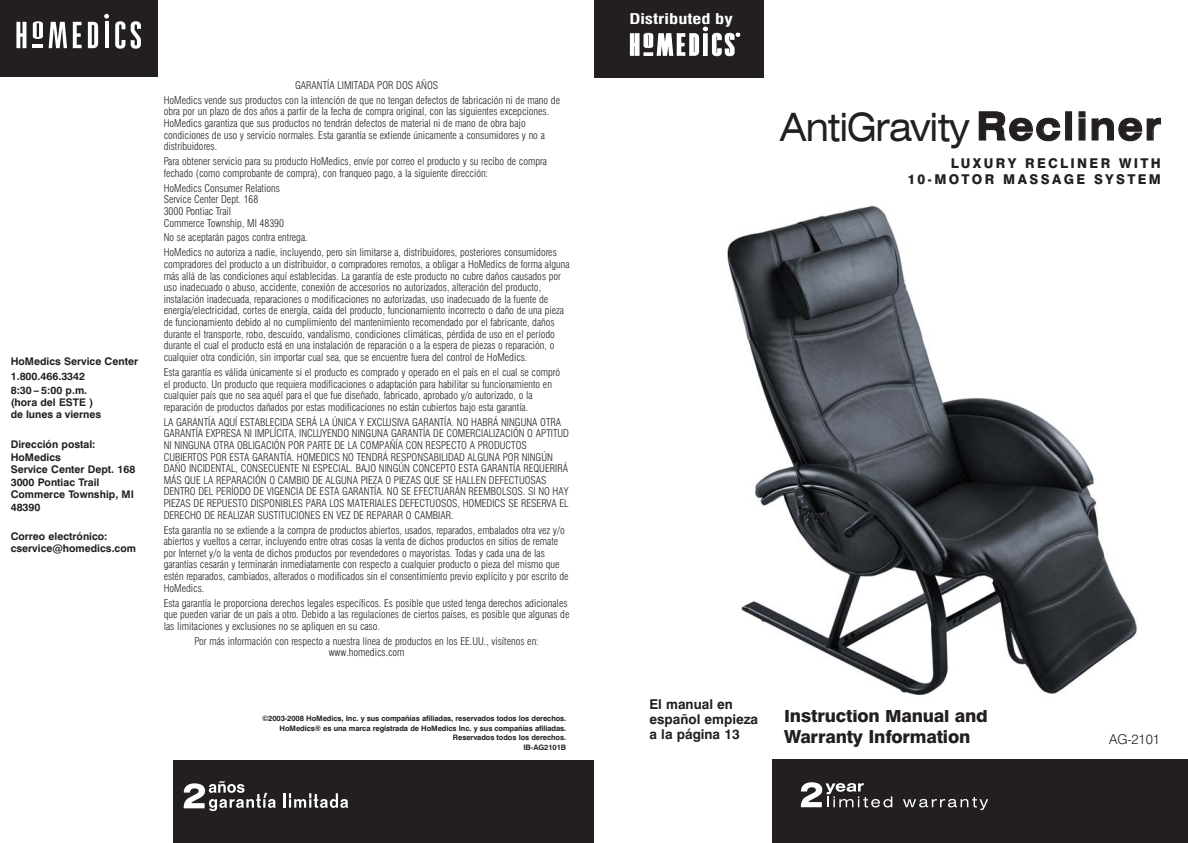
<style>
.page{position:relative;width:1188px;height:843px;background:#fff}
.page>*{position:absolute;margin:0;border:0;box-sizing:border-box;transform-origin:0 0}
.t1{font:expanded 39px "Swiss 721 BT";letter-spacing:-.025em;color:#231f20;scale:.9 1}
.t2{font:800 18px/21.6px "Swiss 721 BT";letter-spacing:-.01em;color:#231f20}
.t3{font:700 condensed 14.4px "Swiss 721 BT";color:#fff;scale:1.3 1}
.t4{font:800 13.5px/16.5px "Swiss 721 BT";letter-spacing:.175em;color:#231f20;text-align:right}
.t5{font:700 13.5px/15px "Swiss 721 BT";color:#231f20}
.t6{font:300 13.5px "Swiss 721 BT";letter-spacing:-.01em;color:#231f20}
.t7{font:300 condensed 10.5px/11.6px "Swiss 721 BT";color:#231f20}
.t8{font:700 10.5px/12.6px "Swiss 721 BT";color:#231f20}
.t9{font:700 7.5px/9.8px "Swiss 721 BT";letter-spacing:-.01em;color:#231f20;text-align:right}
.t10{font:4.5px "Univers";color:#fff}
.s1{font-weight:700}
</style>
<div class="page">
<img style="left:727px;top:205px;width:411px;height:490px">
<div style="left:772px;top:759px;width:416px;height:83px;background:#231f20"></div>
<svg style="left:903px;top:797px;width:85px;height:13px"></svg>
<svg style="left:801px;top:782px;width:91px;height:25px"></svg>
<div style="left:594px;top:0;width:170px;height:78px;background:#231f20"></div>
<svg style="left:630px;top:27px;width:104px;height:29px"></svg>
<div style="left:173px;top:759px;width:421px;height:83px;background:#231f20"></div>
<svg style="left:184px;top:781px;width:92px;height:30px"></svg>
<svg style="left:284px;top:793px;width:64px;height:14px"></svg>
<div style="left:0;top:0;width:157px;height:76px;background:#231f20"></div>
<svg style="left:16px;top:22px;width:10px;height:26px"></svg>
<svg style="left:33px;top:21px;width:10px;height:18px"></svg>
<svg style="left:49px;top:22px;width:18px;height:26px"></svg>
<svg style="left:73px;top:22px;width:9px;height:26px"></svg>
<svg style="left:88px;top:22px;width:10px;height:26px"></svg>
<hr style="left:105px;top:22px;width:4px;height:26px;background:#fff">
<svg style="left:115px;top:21px;width:10px;height:28px"></svg>
<svg style="left:131px;top:21px;width:10px;height:28px"></svg>
<svg style="left:33px;top:45px;width:10px;height:3px"></svg>
<svg style="left:104px;top:14px;width:5px;height:5px"></svg>
<p class="t8" style="left:11px;top:355px;width:129px;line-height:14.4px">HoMedics Service Center<br>1.800.466.3342<br>8:30 – 5:00 p.m.</p>
<p class="t8" style="left:11px;top:397px;width:92px">(hora del ESTE ) de lunes a viernes</p>
<p class="t8" style="left:11px;top:439px;width:126px">Dirección postal:<br>HoMedics<br>Service Center Dept. 168<br>3000 Pontiac Trail<br>Commerce Township, MI<br>48390</p>
<p class="t8" style="left:11px;top:530px;width:127px">Correo electrónico: cservice@homedics.com</p>
<p class="t7" style="left:164px;top:78px;width:398px;line-height:14.9px;text-indent:131px">GARANTÍA LIMITADA POR DOS AÑOS<br>HoMedics vende sus productos con la intención de que no tengan defectos de fabricación ni de mano de</p>
<p class="t7" style="left:164px;top:107px;width:387px">obra por un plazo de dos años a partir de la fecha de compra original, con las siguientes excepciones.<br>HoMedics garantiza que sus productos no tendrán defectos de material ni de mano de obra bajo condiciones de uso y servicio normales. Esta garantía se extiende únicamente a consumidores y no a distribuidores.</p>
<p class="t7" style="left:164px;top:156px;width:385px">Para obtener servicio para su producto HoMedics, envíe por correo el producto y su recibo de compra fechado (como comprobante de compra), con franqueo pago, a la siguiente dirección:</p>
<p class="t7" style="left:164px;top:183px;width:122px">HoMedics Consumer Relations<br>Service Center Dept. 168<br>3000 Pontiac Trail<br>Commerce Township, MI 48390</p>
<p class="t7" style="left:164px;top:231px;width:395px;line-height:14.9px">No se aceptarán pagos contra entrega.<br>HoMedics no autoriza a nadie, incluyendo, pero sin limitarse a, distribuidores, posteriores consumidores</p>
<p class="t7" style="left:164px;top:259px;width:408px">compradores del producto a un distribuidor, o compradores remotos, a obligar a HoMedics de forma alguna más allá de las condiciones aquí establecidas. La garantía de este producto no cubre daños causados por uso inadecuado o abuso, accidente, conexión de accesorios no autorizados, alteración del producto, instalación inadecuada, reparaciones o modificaciones no autorizadas, uso inadecuado de la fuente de energía/electricidad, cortes de energía, caída del producto, funcionamiento incorrecto o daño de una pieza de funcionamiento debido al no cumplimiento del mantenimiento recomendado por el fabricante, daños durante el transporte, robo, descuido, vandalismo, condiciones climáticas, pérdida de uso en el período durante el cual el producto está en una instalación de reparación o a la espera de piezas o reparación, o cualquier otra condición, sin importar cual sea, que se encuentre fuera del control de HoMedics.</p>
<p class="t7" style="left:164px;top:367px;width:398px">Esta garantía es válida únicamente si el producto es comprado y operado en el país en el cual se compró el producto. Un producto que requiera modificaciones o adaptación para habilitar su funcionamiento en cualquier país que no sea aquél para el que fue diseñado, fabricado, aprobado y/o autorizado, o la reparación de productos dañados por estas modificaciones no están cubiertos bajo esta garantía.</p>
<p class="t7" style="left:164px;top:417px;width:407px">LA GARANTÍA AQUÍ ESTABLECIDA SERÁ LA ÚNICA Y EXCLUSIVA GARANTÍA. NO HABRÁ NINGUNA OTRA GARANTÍA EXPRESA NI IMPLÍCITA, INCLUYENDO NINGUNA GARANTÍA DE COMERCIALIZACIÓN O APTITUD NI NINGUNA OTRA OBLIGACIÓN POR PARTE DE LA COMPAÑÍA CON RESPECTO A PRODUCTOS CUBIERTOS POR ESTA GARANTÍA. HOMEDICS NO TENDRÁ RESPONSABILIDAD ALGUNA POR NINGÚN DAÑO INCIDENTAL, CONSECUENTE NI ESPECIAL. BAJO NINGÚN CONCEPTO ESTA GARANTÍA REQUERIRÁ MÁS QUE LA REPARACIÓN O CAMBIO DE ALGUNA PIEZA O PIEZAS QUE SE HALLEN DEFECTUOSAS DENTRO DEL PERÍODO DE VIGENCIA DE ESTA GARANTÍA. NO SE EFECTUARÁN REEMBOLSOS. SI NO HAY PIEZAS DE REPUESTO DISPONIBLES PARA LOS MATERIALES DEFECTUOSOS, HOMEDICS SE RESERVA EL DERECHO DE REALIZAR SUSTITUCIONES EN VEZ DE REPARAR O CAMBIAR.</p>
<p class="t7" style="left:164px;top:525px;width:407px">Esta garantía no se extiende a la compra de productos abiertos, usados, reparados, embalados otra vez y/o abiertos y vueltos a cerrar, incluyendo entre otras cosas la venta de dichos productos en sitios de remate por Internet y/o la venta de dichos productos por revendedores o mayoristas. Todas y cada una de las garantías cesarán y terminarán inmediatamente con respecto a cualquier producto o pieza del mismo que estén reparados, cambiados, alterados o modificados sin el consentimiento previo explícito y por escrito de HoMedics.</p>
<p class="t7" style="left:164px;top:598px;width:407px">Esta garantía le proporciona derechos legales específicos. Es posible que usted tenga derechos adicionales que pueden variar de un país a otro. Debido a las regulaciones de ciertos países, es posible que algunas de las limitaciones y exclusiones no se apliquen en su caso.</p>
<p class="t7" style="left:195px;top:636px;width:346px;text-align:center">Por más información con respecto a nuestra línea de productos en los EE.UU., visítenos en: www.homedics.com</p>
<p class="t9" style="left:262px;top:714px;width:306px">©2003-2008 HoMedics, Inc. y sus compañías afiliadas, reservados todos los derechos.<br>HoMedics® es una marca registrada de HoMedics Inc. y sus compañías afiliadas.<br>Reservados todos los derechos.<br>IB-AG2101B</p>
<h3 class="t3" style="left:629px;top:13px;width:81px">Distributed by</h3>
<p class="t10" style="left:736px;top:33px;width:5px">®</p>
<h1 class="t1" style="left:780px;top:112px;width:424px">AntiGravity <span class="s1">Recliner</span></h1>
<p class="t4" style="left:907px;top:156px;width:255px">LUXURY RECLINER WITH<br>10-MOTOR MASSAGE SYSTEM</p>
<p class="t5" style="left:650px;top:697px;width:110px">El manual en español empieza a la página 13</p>
<h2 class="t2" style="left:784px;top:706px;width:205px">Instruction Manual and<br>Warranty Information</h2>
<p class="t6" style="left:1109px;top:734px;width:52px">AG-2101</p>
</div>
